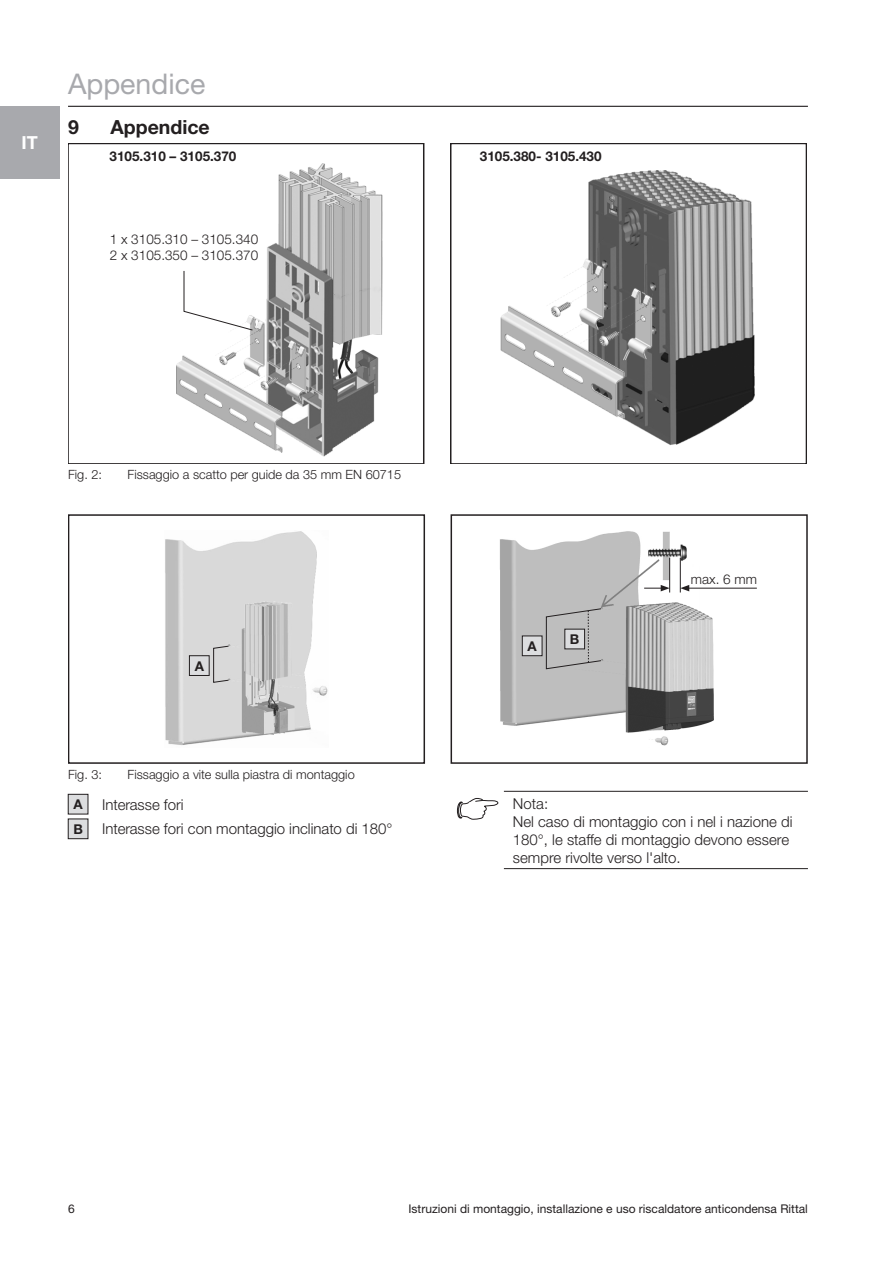
<style>
.page{position:relative;width:893px;height:1263px;background:#fff}
.page>*{position:absolute;margin:0;border:0;box-sizing:border-box;transform-origin:0 0}
.t1{font:28.5px "Neue Helvetica For Rittal";color:#a8a9ad}
.t2{font:700 19.5px "Neue Helvetica For Rittal";color:#231f20}
.t3{font:700 18px "Neue Helvetica For Rittal";color:#fff}
.t4{font:300 15px/18px "Neue Helvetica For Rittal";color:#231f20}
.t5{font:300 13.5px/16.2px "Neue Helvetica For Rittal";color:#231f20}
.t6{font:700 13.5px "Neue Helvetica For Rittal";color:#231f20}
.t7{font:300 12.75px "Neue Helvetica For Rittal";color:#231f20}
.t8{font:12px "Neue Helvetica For Rittal";color:#231f20}
</style>
<div class="page">
<hr style="left:68px;top:106px;width:740px;height:1px;background:#231f20">
<div style="left:0;top:106px;width:60px;height:73px;background:#a8a9ad"></div>
<img style="left:177px;top:164px;width:205px;height:292px">
<svg style="left:184px;top:271px;width:69px;height:59px"></svg>
<div style="left:68px;top:143px;width:356px;height:321px;border:2px solid #231f20"></div>
<img style="left:500px;top:170px;width:255px;height:275px">
<div style="left:450px;top:143px;width:356px;height:321px;border:2px solid #231f20"></div>
<img style="left:165px;top:531px;width:163px;height:214px">
<svg style="left:213px;top:646px;width:16px;height:37px"></svg>
<div style="left:189px;top:656px;width:20px;height:19px;background:#dcdddf"></div>
<div style="left:189px;top:655px;width:20px;height:21px;border:1px solid #231f20"></div>
<div style="left:68px;top:514px;width:357px;height:250px;border:2px solid #231f20"></div>
<img style="left:499px;top:531px;width:214px;height:215px">
<div style="left:522px;top:636px;width:20px;height:20px;background:#dcdddf"></div>
<div style="left:522px;top:636px;width:20px;height:20px;border:1px solid #231f20"></div>
<svg style="left:546px;top:608px;width:55px;height:61px"></svg>
<svg style="left:644px;top:585px;width:25px;height:6px"></svg>
<hr style="left:687px;top:588px;width:70px;height:1px;background:#231f20">
<svg style="left:681px;top:585px;width:8px;height:6px"></svg>
<hr style="left:669px;top:558px;width:1px;height:34px;background:#231f20">
<hr style="left:680px;top:558px;width:1px;height:34px;background:#231f20">
<div style="left:451px;top:514px;width:356px;height:250px;border:2px solid #231f20"></div>
<div style="left:68px;top:794px;width:20px;height:20px;background:#dcdddf"></div>
<div style="left:68px;top:794px;width:20px;height:20px;border:1px solid #231f20"></div>
<div style="left:68px;top:819px;width:20px;height:20px;background:#dcdddf"></div>
<div style="left:68px;top:819px;width:20px;height:20px;border:1px solid #231f20"></div>
<hr style="left:504px;top:791px;width:304px;height:1px;background:#231f20">
<hr style="left:504px;top:868px;width:304px;height:1px;background:#231f20">
<svg style="left:457px;top:798px;width:42px;height:22px"></svg>
<p class="t3" style="left:22px;top:132px;width:18px">IT</p>
<h1 class="t1" style="left:68px;top:66px;width:139px">Appendice</h1>
<h2 class="t2" style="left:68px;top:115px;width:12px">9</h2>
<h2 class="t2" style="left:111px;top:115px;width:101px">Appendice</h2>
<p class="t6" style="left:110px;top:148px;width:128px">3105.310 – 3105.370</p>
<p class="t6" style="left:480px;top:148px;width:123px">3105.380- 3105.430</p>
<p class="t5" style="left:110px;top:231px;width:150px">1 x 3105.310 – 3105.340<br>2 x 3105.350 – 3105.370</p>
<p class="t7" style="left:68px;top:467px;width:36px">Fig. 2:</p>
<p class="t7" style="left:128px;top:467px;width:275px">Fissaggio a scatto per guide da 35 mm EN 60715</p>
<p class="t6" style="left:195px;top:658px;width:11px">A</p>
<p class="t7" style="left:68px;top:767px;width:36px">Fig. 3:</p>
<p class="t7" style="left:128px;top:767px;width:229px">Fissaggio a vite sulla piastra di montaggio</p>
<p class="t6" style="left:73px;top:796px;width:11px">A</p>
<p class="t4" style="left:102px;top:795px;width:83px">Interasse fori</p>
<p class="t6" style="left:73px;top:821px;width:11px">B</p>
<p class="t4" style="left:102px;top:820px;width:292px">Interasse fori con montaggio inclinato di 180°</p>
<p class="t6" style="left:528px;top:638px;width:11px">A</p>
<p class="t6" style="left:570px;top:631px;width:11px">B</p>
<p class="t5" style="left:691px;top:571px;width:68px">max. 6 mm</p>
<p class="t4" style="left:513px;top:794px;width:281px">Nota:<br>Nel caso di montaggio con i nel i nazione di<br>180°, le staffe di montaggio devono essere sempre rivolte verso l'alto.</p>
<p class="t8" style="left:68px;top:1201px;width:8px">6</p>
<p class="t8" style="left:408px;top:1201px;width:401px">Istruzioni di montaggio, installazione e uso riscaldatore anticondensa Rittal</p>
</div>
